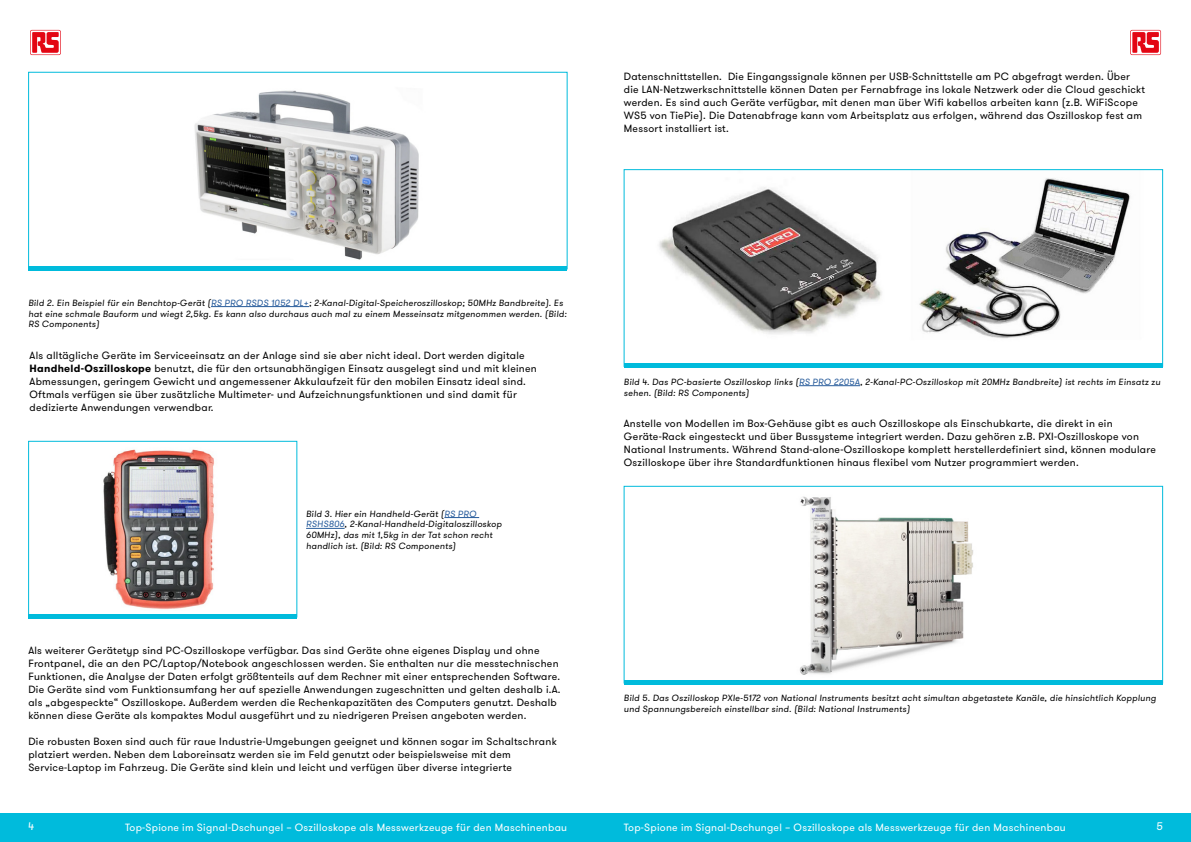
<style>
.page{position:relative;width:1191px;height:842px;background:#fff}
.page>*{position:absolute;margin:0;border:0;box-sizing:border-box;transform-origin:0 0}
.t1{font:italic 11px "GT Walsheim Pro";color:#fff}
.t2{font:10.5px/13px "GT Walsheim Pro";letter-spacing:.025em;color:#000}
.t3{font:10.5px "GT Walsheim Pro";letter-spacing:.025em;color:#fff}
.t4{font:italic 9px/10.8px "GT Walsheim Pro";letter-spacing:.025em;color:#000}
.s1{color:#275b9b}
.s2{font-weight:700}
</style>
<div class="page">
<div style="left:0;top:814px;width:1191px;height:28px;background:#00bbdc"></div>
<svg style="left:1128px;top:28px;width:34px;height:29px"></svg>
<svg style="left:1130px;top:30px;width:31px;height:25px"></svg>
<svg style="left:1130px;top:30px;width:30px;height:24px"></svg>
<svg style="left:1132px;top:32px;width:26px;height:21px"></svg>
<svg style="left:28px;top:28px;width:34px;height:29px"></svg>
<svg style="left:30px;top:30px;width:31px;height:25px"></svg>
<div style="left:31px;top:30px;width:29px;height:24px;background:#fff"></div>
<svg style="left:32px;top:32px;width:27px;height:21px"></svg>
<img style="left:194px;top:90px;width:225px;height:170px">
<img style="left:659px;top:178px;width:471px;height:161px">
<img style="left:800px;top:496px;width:173px;height:179px">
<img style="left:103px;top:449px;width:112px;height:161px">
<div style="left:28px;top:441px;width:269px;height:176px;border:1px solid #00bbdc"></div>
<hr style="left:28px;top:266px;width:539px;height:4px;background:#00bbdc">
<hr style="left:624px;top:363px;width:538px;height:4px;background:#00bbdc">
<hr style="left:624px;top:680px;width:538px;height:4px;background:#00bbdc">
<hr style="left:28px;top:614px;width:269px;height:4px;background:#00bbdc">
<hr style="left:211px;top:306px;width:98px;height:1px;background:#275b9b">
<hr style="left:799px;top:385px;width:61px;height:1px;background:#275b9b">
<hr style="left:444px;top:517px;width:35px;height:1px;background:#275b9b">
<hr style="left:306px;top:528px;width:38px;height:1px;background:#275b9b">
<p class="t2" style="left:624px;top:70px;width:523px">Datenschnittstellen. Die Eingangssignale können per USB-Schnittstelle am PC abgefragt werden. Über die LAN-Netzwerkschnittstelle können Daten per Fernabfrage ins lokale Netzwerk oder die Cloud geschickt werden. Es sind auch Geräte verfügbar, mit denen man über Wifi kabellos arbeiten kann (z.B. WiFiScope WS5 von TiePie). Die Datenabfrage kann vom Arbeitsplatz aus erfolgen, während das Oszilloskop fest am Messort installiert ist.</p>
<p class="t4" style="left:28px;top:297px;width:540px">Bild 2. Ein Beispiel für ein Benchtop-Gerät (<span class="s1">RS PRO RSDS 1052 DL+</span>; 2-Kanal-Digital-Speicheroszilloskop; 50MHz Bandbreite). Es hat eine schmale Bauform und wiegt 2,5kg. Es kann also durchaus auch mal zu einem Messeinsatz mitgenommen werden. (Bild:<br>RS Components)</p>
<p class="t2" style="left:30px;top:349px;width:509px">Als alltägliche Geräte im Serviceeinsatz an der Anlage sind sie aber nicht ideal. Dort werden digitale <span class="s2">Handheld-Oszilloskope</span> benutzt, die für den ortsunabhängigen Einsatz ausgelegt sind und mit kleinen Abmessungen, geringem Gewicht und angemessener Akkulaufzeit für den mobilen Einsatz ideal sind.<br>Oftmals verfügen sie über zusätzliche Multimeter- und Aufzeichnungsfunktionen und sind damit für dedizierte Anwendungen verwendbar.</p>
<p class="t4" style="left:306px;top:508px;width:197px">Bild 3. Hier ein Handheld-Gerät (<span class="s1">RS PRO RSHS806</span>, 2-Kanal-Handheld-Digitaloszilloskop 60MHz), das mit 1,5kg in der Tat schon recht handlich ist. (Bild: RS Components)</p>
<p class="t2" style="left:28px;top:644px;width:534px">Als weiterer Gerätetyp sind PC-Oszilloskope verfügbar. Das sind Geräte ohne eigenes Display und ohne Frontpanel, die an den PC/Laptop/Notebook angeschlossen werden. Sie enthalten nur die messtechnischen Funktionen, die Analyse der Daten erfolgt größtenteils auf dem Rechner mit einer entsprechenden Software.<br>Die Geräte sind vom Funktionsumfang her auf spezielle Anwendungen zugeschnitten und gelten deshalb i.A. als „abgespeckte“ Oszilloskope. Außerdem werden die Rechenkapazitäten des Computers genutzt. Deshalb können diese Geräte als kompaktes Modul ausgeführt und zu niedrigeren Preisen angeboten werden.</p>
<p class="t2" style="left:28px;top:735px;width:530px">Die robusten Boxen sind auch für raue Industrie-Umgebungen geeignet und können sogar im Schaltschrank platziert werden. Neben dem Laboreinsatz werden sie im Feld genutzt oder beispielsweise mit dem<br>Service-Laptop im Fahrzeug. Die Geräte sind klein und leicht und verfügen über diverse integrierte</p>
<p class="t4" style="left:624px;top:376px;width:538px">Bild 4. Das PC-basierte Oszilloskop links (<span class="s1">RS PRO 2205A</span>, 2-Kanal-PC-Oszilloskop mit 20MHz Bandbreite) ist rechts im Einsatz zu sehen. (Bild: RS Components)</p>
<p class="t2" style="left:624px;top:417px;width:533px">Anstelle von Modellen im Box-Gehäuse gibt es auch Oszilloskope als Einschubkarte, die direkt in ein Geräte-Rack eingesteckt und über Bussysteme integriert werden. Dazu gehören z.B. PXI-Oszilloskope von National Instruments. Während Stand-alone-Oszilloskope komplett herstellerdefiniert sind, können modulare Oszilloskope über ihre Standardfunktionen hinaus flexibel vom Nutzer programmiert werden.</p>
<p class="t4" style="left:624px;top:693px;width:534px">Bild 5. Das Oszilloskop PXIe-5172 von National Instruments besitzt acht simultan abgetastete Kanäle, die hinsichtlich Kopplung und Spannungsbereich einstellbar sind. (Bild: National Instruments)</p>
<p class="t1" style="left:28px;top:819px;width:8px">4</p>
<p class="t3" style="left:125px;top:820px;width:443px">Top-Spione im Signal-Dschungel – Oszilloskope als Messwerkzeuge für den Maschinenbau</p>
<p class="t3" style="left:624px;top:820px;width:443px">Top-Spione im Signal-Dschungel – Oszilloskope als Messwerkzeuge für den Maschinenbau</p>
<p class="t1" style="left:1156px;top:819px;width:8px">5</p>
</div>
